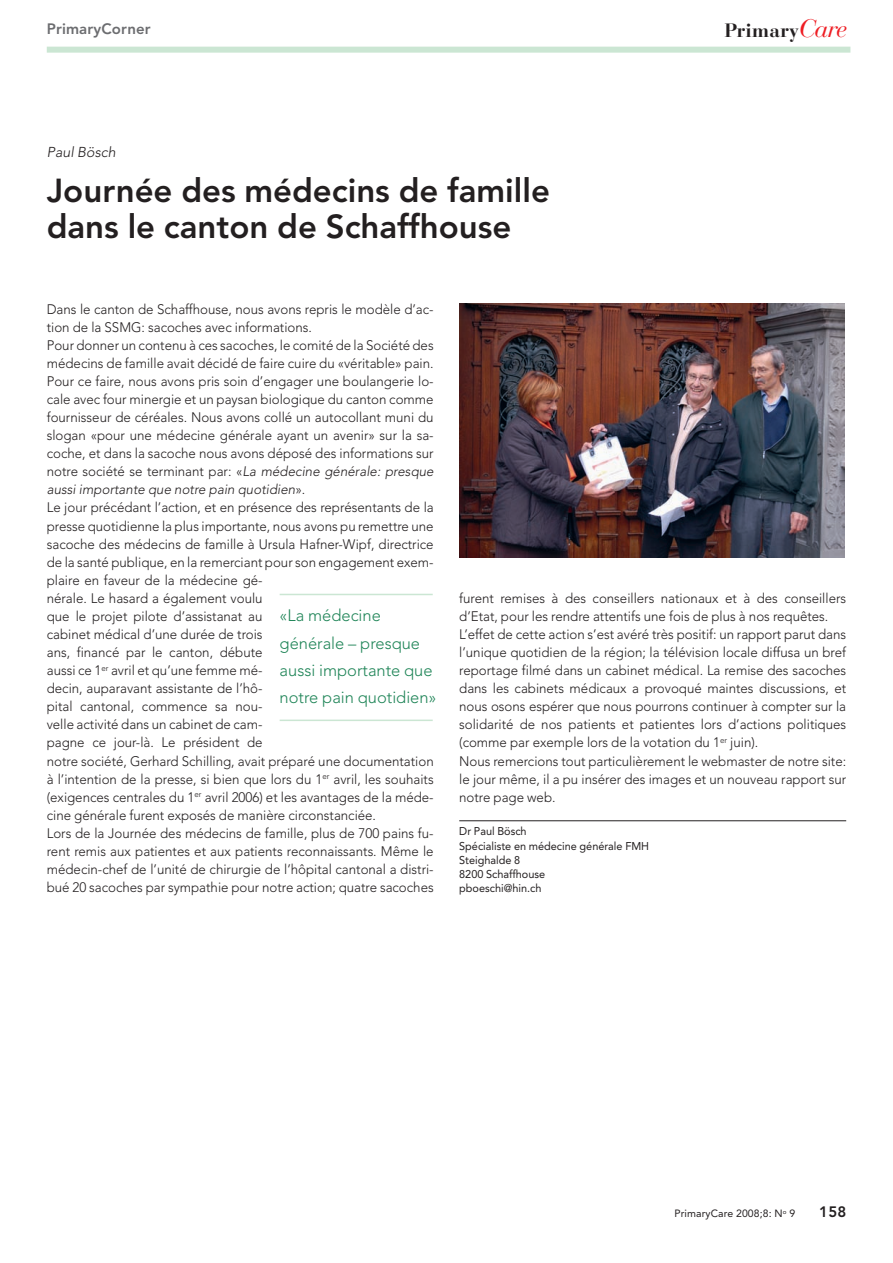
<style>
.page{position:relative;width:893px;height:1263px;background:#fff}
.page>*{position:absolute;margin:0;border:0;box-sizing:border-box;transform-origin:0 0}
.t1{font:800 33px/36px "Avenir";color:#231f20}
.t2{font:700 19.2px "Bauer Bodoni";letter-spacing:.01em;color:#231f20}
.t3{font:300 16.5px/27.2px "Avenir";color:#208558}
.t4{font:800 15px "Avenir";letter-spacing:.01em;color:#6c6d70}
.t5{font:800 15px "Avenir";color:#231f20}
.t6{font:300 14.25px "Avenir";color:#231f20}
.t7{font:300 13.65px/18px "Avenir";color:#231f20}
.t8{font:11.25px/14.2px "Avenir";color:#231f20}
.t9{font:10.5px "Avenir";letter-spacing:.01em;color:#231f20}
.s1{font-weight:400;font-style:italic;font-size:25.2px;color:#ee1d23}
</style>
<div class="page">
<div style="left:47px;top:47px;width:803px;height:6px;background:#cbe6d3"></div>
<hr style="left:459px;top:820px;width:387px;height:1px;background:#231f20">
<hr style="left:280px;top:594px;width:153px;height:1px;background:#cbe6d3">
<hr style="left:280px;top:720px;width:153px;height:1px;background:#cbe6d3">
<img style="left:459px;top:303px;width:386px;height:255px">
<p class="t4" style="left:47px;top:23px;width:105px">PrimaryCorner</p>
<h2 class="t2" style="left:725px;top:19px;width:124px">Primary<span class="s1">Care</span></h2>
<p class="t6" style="left:47px;top:147px;width:72px">Paul Bösch</p>
<h1 class="t1" style="left:47px;top:175px;width:505px">Journée des médecins de famille dans le canton de Schaffhouse</h1>
<p class="t7" style="left:47px;top:301px;width:390px">Dans le canton de Schaffhouse, nous avons repris le modèle d’ac&shy;tion de la SSMG: sacoches avec informations.<br>Pour donner un contenu à ces sacoches, le comité de la Société des médecins de famille avait décidé de faire cuire du «véritable» pain.<br>Pour ce faire, nous avons pris soin d’engager une boulangerie lo&shy;cale avec four minergie et un paysan biologique du canton comme fournisseur de céréales. Nous avons collé un autocollant muni du slogan «pour une médecine générale ayant un avenir» sur la sa&shy;coche, et dans la sacoche nous avons déposé des informations sur notre société se terminant par: «La médecine générale: presque aussi importante que notre pain quotidien».<br>Le jour précédant l’action, et en présence des représentants de la presse quotidienne la plus importante, nous avons pu remettre une sacoche des médecins de famille à Ursula Hafner-Wipf, directrice de la santé publique, en la remerciant pour son engagement exem&shy;plaire en faveur de la médecine gé-<br>nérale. Le hasard a également voulu<br>que le projet pilote d’assistanat au<br>cabinet médical d’une durée de trois<br>ans, financé par le canton, débute<br>aussi ce 1<sup>er</sup> avril et qu’une femme mé-<br>decin, auparavant assistante de l’hô-<br>pital cantonal, commence sa nou-<br>velle activité dans un cabinet de cam-<br>pagne ce jour-là. Le président de<br>notre société, Gerhard Schilling, avait préparé une documentation à l’intention de la presse, si bien que lors du 1<sup>er</sup> avril, les souhaits (exigences centrales du 1<sup>er</sup> avril 2006) et les avantages de la méde&shy;cine générale furent exposés de manière circonstanciée.<br>Lors de la Journée des médecins de famille, plus de 700 pains fu&shy;rent remis aux patientes et aux patients reconnaissants. Même le médecin-chef de l’unité de chirurgie de l’hôpital cantonal a distri&shy;bué 20 sacoches par sympathie pour notre action; quatre sacoches</p>
<p class="t3" style="left:280px;top:603px;width:158px">«La médecine générale – presque aussi importante que notre pain quotidien»</p>
<p class="t7" style="left:459px;top:590px;width:388px">furent remises à des conseillers nationaux et à des conseillers d’Etat, pour les rendre attentifs une fois de plus à nos requêtes.<br>L’effet de cette action s’est avéré très positif: un rapport parut dans l’unique quotidien de la région; la télévision locale diffusa un bref reportage filmé dans un cabinet médical. La remise des sacoches dans les cabinets médicaux a provoqué maintes discussions, et nous osons espérer que nous pourrons continuer à compter sur la solidarité de nos patients et patientes lors d’actions politiques (comme par exemple lors de la votation du 1<sup>er</sup> juin).<br>Nous remercions tout particulièrement le webmaster de notre site: le jour même, il a pu insérer des images et un nouveau rapport sur notre page web.</p>
<p class="t8" style="left:459px;top:825px;width:191px">Dr Paul Bösch<br>Spécialiste en médecine générale FMH<br>Steighalde 8<br>8200 Schaffhouse<br>pboeschi@hin.ch</p>
<p class="t9" style="left:674px;top:1209px;width:122px">PrimaryCare 2008;8: N<sup>o</sup> 9</p>
<p class="t5" style="left:819px;top:1206px;width:28px">158</p>
</div>
